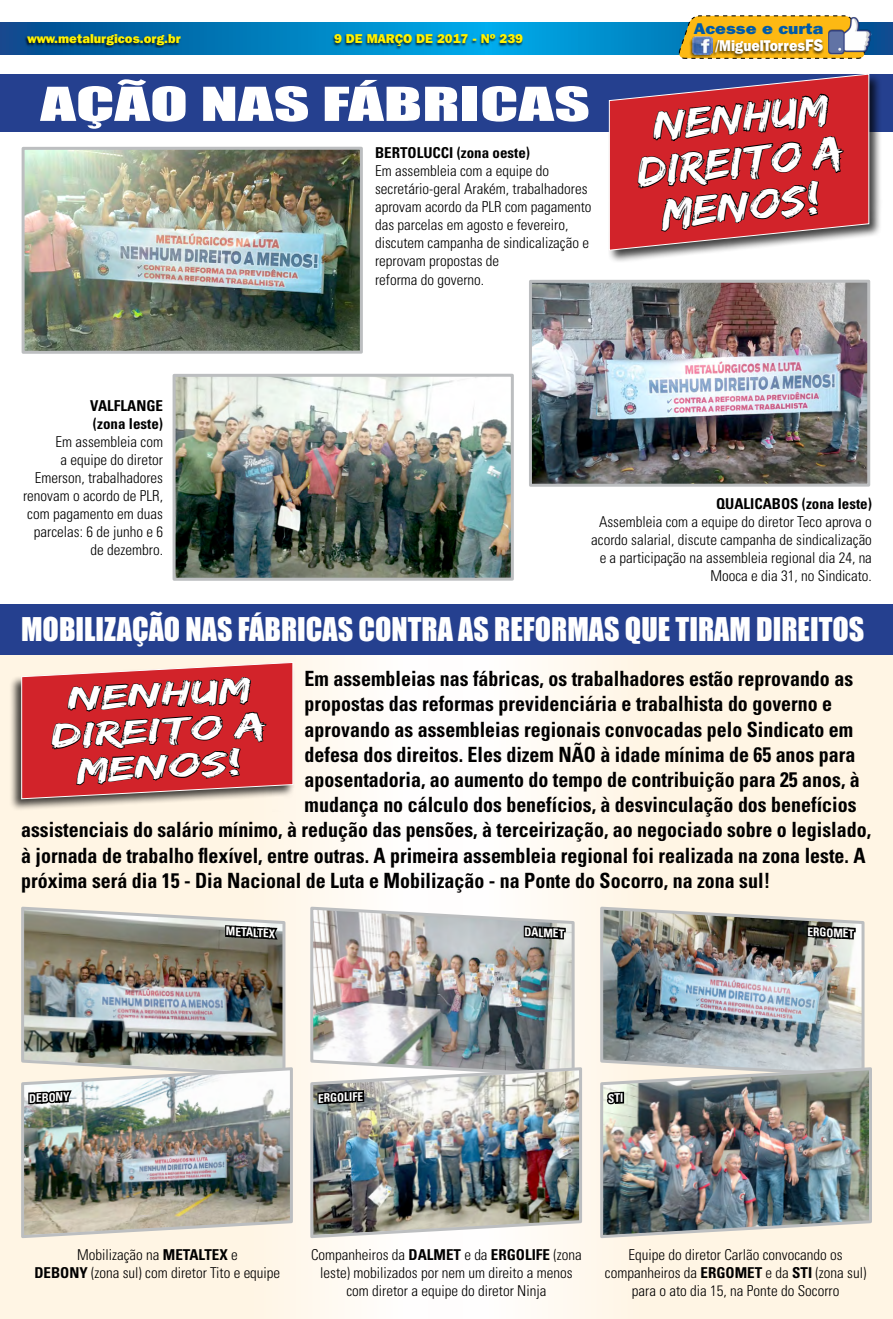
<style>
.page{position:relative;width:893px;height:1319px;background:#fff}
.page>*{position:absolute;margin:0;border:0;box-sizing:border-box;transform-origin:0 0}
.t1{font:43.2px "Impact";color:#fff;scale:1.62 1}
.t2{font:36.75px/44.1px "Edo";color:#fff;text-align:center;scale:1.18 1}
.t3{font:30.15px/36.2px "Edo";color:#fff;text-align:center;scale:1.5 1}
.t4{font:30px "Impact";color:#fff}
.t5{font:700 condensed 21px "Univers";color:#000;scale:.95 1}
.t6{font:800 15.45px/17.4px "Franklin Gothic IT Cby BT";color:#fff;text-align:right;scale:.88 1}
.t7{font:300 condensed 15px/18px "Univers";color:#000;text-align:center}
.t8{font:700 condensed 15px/18px "Univers";color:#000}
.t9{font:800 12.75px "Franklin Gothic IT Cby BT";color:#fff200}
.t10{font:700 condensed 12px "Univers";color:#fff;scale:.95 1}
.s1{color:#005baa}
.s2{font-size:16.65px}
.s3{font-weight:700}
</style>
<div class="page">
<div style="left:0;top:629px;width:462px;height:689px;background:linear-gradient(to right,#fff3dd,#fffcf9)"></div>
<div style="left:428px;top:629px;width:465px;height:689px;background:linear-gradient(to right,#fffdfb,#fff2dc)"></div>
<svg style="left:0;top:23px;width:893px;height:31px;background:#017fbe"></svg>
<div style="left:24px;top:34px;width:157px;height:14px;background:#000;opacity:.75"></div>
<div style="left:331px;top:33px;width:192px;height:16px;background:#000;opacity:.75"></div>
<svg style="left:677px;top:15px;width:187px;height:44px;background:#e4b32c"></svg>
<div style="left:711px;top:39px;width:112px;height:19px;background:#000;opacity:.75"></div>
<div style="left:689px;top:36px;width:24px;height:22px;background:#000;opacity:.75"></div>
<img style="left:693px;top:37px;width:20px;height:17px">
<img style="left:827px;top:17px;width:45px;height:38px">
<div style="left:0;top:74px;width:893px;height:57px;background:#25408f"></div>
<img style="left:26px;top:151px;width:333px;height:199px">
<div style="left:22px;top:147px;width:341px;height:207px;border:3px solid #bcbec0"></div>
<img style="left:533px;top:284px;width:333px;height:198px">
<div style="left:529px;top:280px;width:341px;height:206px;border:3px solid #bcbec0"></div>
<img style="left:177px;top:377px;width:333px;height:199px">
<div style="left:173px;top:373px;width:341px;height:207px;border:3px solid #bcbec0"></div>
<div style="left:0;top:604px;width:893px;height:50px;background:#25408f"></div>
<div style="left:9px;top:660px;width:286px;height:151px;background:#000;opacity:.75"></div>
<svg style="left:22px;top:662px;width:271px;height:136px;background:#b73135"></svg>
<svg style="left:20px;top:1065px;width:274px;height:174px"></svg>
<svg style="left:309px;top:1065px;width:275px;height:174px"></svg>
<svg style="left:599px;top:1065px;width:274px;height:174px"></svg>
<img style="left:20px;top:900px;width:271px;height:336px">
<img style="left:309px;top:899px;width:272px;height:337px">
<div style="left:608px;top:73px;width:274px;height:190px;background:#000;opacity:.75"></div>
<svg style="left:609px;top:74px;width:260px;height:177px;background:#a92f39"></svg>
<img style="left:599px;top:902px;width:271px;height:334px">
<p class="t9" style="left:28px;top:31px;width:155px">www.metalurgicos.org.br</p>
<p class="t9" style="left:334px;top:31px;width:190px">9 DE MARÇO DE 2017 - Nº 239</p>
<p class="t6" style="left:694px;top:19px;width:148px"><span class="s1">Acesse e curta </span>/MiguelTorres<span class="s2">FS</span></p>
<h1 class="t1" style="left:40px;top:70px;width:341px">AÇÃO NAS FÁBRICAS</h1>
<p class="t8" style="left:375px;top:144px;width:157px">BERTOLUCCI (zona oeste)</p>
<p class="t7" style="left:375px;top:162px;width:218px;text-align:left">Em assembleia com a equipe do secretário-geral Arakém, trabalhadores aprovam acordo da PLR com pagamento das parcelas em agosto e fevereiro, discutem campanha de sindicalização e reprovam propostas de<br>reforma do governo.</p>
<h2 class="t2" style="left:629px;top:108px;width:177px;rotate:-6deg">NENHUM<br>DIREITO A<br>MENOS!</h2>
<p class="t8" style="left:90px;top:396px;width:74px">VALFLANGE (zona leste)</p>
<p class="t7" style="left:23px;top:432px;width:141px;text-align:right">Em assembleia com<br>a equipe do diretor<br>Emerson, trabalhadores renovam o acordo de PLR, com pagamento em duas parcelas: 6 de junho e 6 de dezembro.</p>
<p class="t8" style="left:716px;top:494px;width:157px">QUALICABOS (zona leste)</p>
<p class="t7" style="left:591px;top:512px;width:282px;text-align:right">Assembleia com a equipe do diretor Teco aprova o acordo salarial, discute campanha de sindicalização e a participação na assembleia regional dia 24, na Mooca e dia 31, no Sindicato.</p>
<h3 class="t4" style="left:21px;top:606px;width:845px">MOBILIZAÇÃO NAS FÁBRICAS CONTRA AS REFORMAS QUE TIRAM DIREITOS</h3>
<h3 class="t5" style="left:305px;top:665px;width:579px">Em assembleias nas fábricas, os trabalhadores estão reprovando as</h3>
<h3 class="t5" style="left:305px;top:690px;width:557px">propostas das reformas previdenciária e trabalhista do governo e</h3>
<h3 class="t5" style="left:305px;top:716px;width:579px">aprovando as assembleias regionais convocadas pelo Sindicato em</h3>
<h3 class="t5" style="left:305px;top:741px;width:581px">defesa dos direitos. Eles dizem NÃO à idade mínima de 65 anos para</h3>
<h3 class="t5" style="left:305px;top:766px;width:586px">aposentadoria, ao aumento do tempo de contribuição para 25 anos, à</h3>
<h3 class="t5" style="left:305px;top:791px;width:582px">mudança no cálculo dos benefícios, à desvinculação dos benefícios</h3>
<h3 class="t5" style="left:21px;top:816px;width:896px">assistenciais do salário mínimo, à redução das pensões, à terceirização, ao negociado sobre o legislado,</h3>
<h3 class="t5" style="left:21px;top:842px;width:890px">à jornada de trabalho flexível, entre outras. A primeira assembleia regional foi realizada na zona leste. A</h3>
<h3 class="t5" style="left:21px;top:867px;width:790px">próxima será dia 15 - Dia Nacional de Luta e Mobilização - na Ponte do Socorro, na zona sul!</h3>
<h3 class="t3" style="left:48px;top:682px;width:145px;rotate:-3deg">NENHUM<br>DIREITO A<br>MENOS!</h3>
<p class="t10" style="left:227px;top:923px;width:53px;rotate:3deg">METALTEX</p>
<p class="t10" style="left:525px;top:924px;width:43px;rotate:3deg">DALMET</p>
<p class="t10" style="left:808px;top:923px;width:51px;rotate:3deg">ERGOMET</p>
<p class="t10" style="left:28px;top:1090px;width:44px;rotate:-3deg">DEBONY</p>
<p class="t10" style="left:318px;top:1090px;width:49px;rotate:-3deg">ERGOLIFE</p>
<p class="t7" style="left:34px;top:1244px;width:247px">Mobilização na <span class="s3">METALTEX</span> e<br><span class="s3">DEBONY</span> (zona sul) com diretor Tito e equipe</p>
<p class="t7" style="left:311px;top:1244px;width:272px">Companheiros da <span class="s3">DALMET</span> e da <span class="s3">ERGOLIFE</span> (zona leste) mobilizados por nem um direito a menos com diretor a equipe do diretor Ninja</p>
<p class="t7" style="left:605px;top:1244px;width:263px">Equipe do diretor Carlão convocando os companheiros da <span class="s3">ERGOMET</span> e da <span class="s3">STI</span> (zona sul) para o ato dia 15, na Ponte do Socorro</p>
</div>
